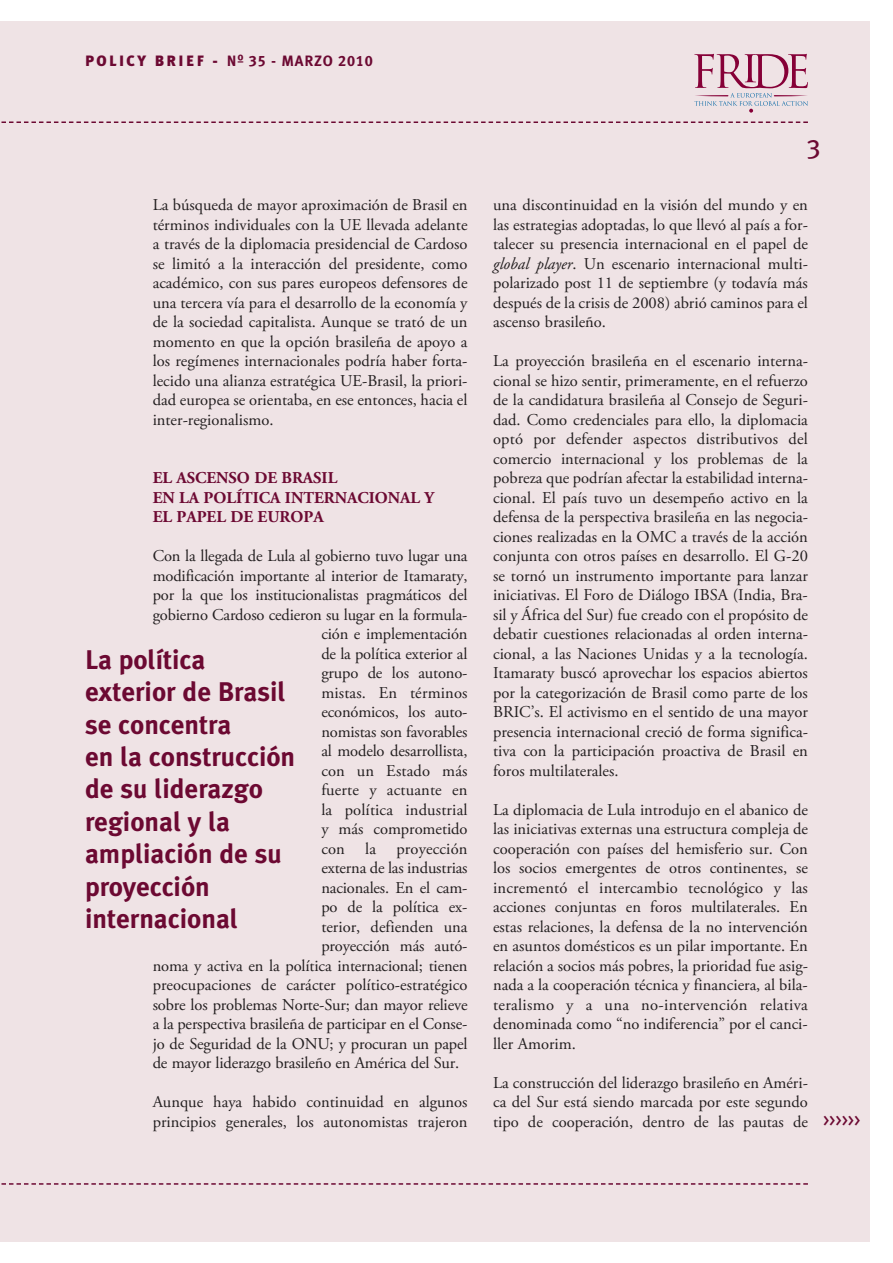
<style>
.page{position:relative;width:893px;height:1263px;background:#fff}
.page>*{position:absolute;margin:0;border:0;box-sizing:border-box;transform-origin:0 0}
.t1{font:700 27px/32.4px "Meta Plus";color:#6c0932}
.t2{font:27px "Meta Plus Book Caps";color:#6c0932}
.t3{font:16.5px/19.5px "Adobe Garamond Pro";letter-spacing:-.005em;color:#231f20;text-align:justify}
.t4{font:700 16.5px/19.5px "Adobe Garamond Pro";color:#6c0932}
.t5{font:15px "Meta Plus Bold Caps";letter-spacing:.055em;color:#6c0932}
.s1{font-family:"Meta Plus";font-weight:900}
.s2{font-style:italic}
.s3{font-family:"Meta Plus Book Caps";font-size:18px;color:#6c0932}
</style>
<div class="page">
<div style="left:0;top:22px;width:869px;height:1220px;background:#efe3e5"></div>
<svg style="left:1px;top:121px;width:807px;height:2px"></svg>
<svg style="left:1px;top:1183px;width:807px;height:2px"></svg>
<svg style="left:694px;top:54px;width:114px;height:58px"></svg>
<p class="t5" style="left:85px;top:52px;width:289px"><span class="s1">POLICY BRIEF -</span> Nº 35 - MARZO 2010</p>
<p class="t3" style="left:153px;top:197px;width:316px">La búsqueda de mayor aproximación de Brasil en términos individuales con la UE llevada adelante a través de la diplomacia presidencial de Cardoso se limitó a la interacción del presidente, como académico, con sus pares europeos defensores de una tercera vía para el desarrollo de la economía y de la sociedad capitalista. Aunque se trató de un momento en que la opción brasileña de apoyo a los regímenes internacionales podría haber forta&shy;lecido una alianza estratégica UE-Brasil, la priori&shy;dad europea se orientaba, en ese entonces, hacia el inter-regionalismo.</p>
<p class="t4" style="left:153px;top:468px;width:283px">EL ASCENSO DE BRASIL<br>EN LA POLÍTICA INTERNACIONAL Y<br>EL PAPEL DE EUROPA</p>
<p class="t3" style="left:153px;top:548px;width:316px">Con la llegada de Lula al gobierno tuvo lugar una</p>
<p class="t3" style="left:153px;top:567px;width:316px">modificación importante al interior de Itamaraty,</p>
<p class="t3" style="left:153px;top:587px;width:316px">por la que los institucionalistas pragmáticos del</p>
<p class="t3" style="left:153px;top:606px;width:316px">gobierno Cardoso cedieron su lugar en la formula-</p>
<p class="t3" style="left:321px;top:626px;width:148px">ción e implementación</p>
<p class="t3" style="left:321px;top:645px;width:148px">de la política exterior al</p>
<p class="t3" style="left:321px;top:665px;width:148px">grupo de los autono-</p>
<p class="t3" style="left:321px;top:684px;width:148px">mistas. En términos</p>
<p class="t3" style="left:321px;top:704px;width:148px">económicos, los auto-</p>
<p class="t3" style="left:321px;top:723px;width:148px">nomistas son favorables</p>
<p class="t3" style="left:321px;top:743px;width:148px">al modelo desarrollista,</p>
<p class="t3" style="left:321px;top:762px;width:148px">con un Estado más</p>
<p class="t3" style="left:321px;top:782px;width:148px">fuerte y actuante en</p>
<p class="t3" style="left:321px;top:801px;width:148px">la política industrial</p>
<p class="t3" style="left:321px;top:821px;width:148px">y más comprometido</p>
<p class="t3" style="left:321px;top:840px;width:148px">con la proyección</p>
<p class="t3" style="left:321px;top:860px;width:148px">externa de las industrias</p>
<p class="t3" style="left:321px;top:879px;width:148px">nacionales. En el cam-</p>
<p class="t3" style="left:321px;top:899px;width:148px">po de la política ex-</p>
<p class="t3" style="left:321px;top:918px;width:148px">terior, defienden una</p>
<p class="t3" style="left:321px;top:938px;width:148px">proyección más autó-</p>
<p class="t3" style="left:153px;top:957px;width:316px">noma y activa en la política internacional; tienen</p>
<p class="t3" style="left:153px;top:977px;width:316px">preocupaciones de carácter político-estratégico</p>
<p class="t3" style="left:153px;top:996px;width:316px">sobre los problemas Norte-Sur; dan mayor relieve</p>
<p class="t3" style="left:153px;top:1016px;width:316px">a la perspectiva brasileña de participar en el Conse-</p>
<p class="t3" style="left:153px;top:1035px;width:316px">jo de Seguridad de la ONU; y procuran un papel</p>
<p class="t3" style="left:153px;top:1055px;width:308px">de mayor liderazgo brasileño en América del Sur.</p>
<p class="t3" style="left:153px;top:1094px;width:316px">Aunque haya habido continuidad en algunos principios generales, los autonomistas trajeron</p>
<h1 class="t1" style="left:85px;top:645px;width:212px">La política exterior de Brasil se concentra<br>en la construcción de su liderazgo regional y la ampliación de su proyección internacional</h1>
<h1 class="t2" style="left:806px;top:133px;width:16px">3</h1>
<p class="t3" style="left:493px;top:197px;width:316px">una discontinuidad en la visión del mundo y en las estrategias adoptadas, lo que llevó al país a for&shy;talecer su presencia internacional en el papel de <span class="s2">global player</span>. Un escenario internacional multi&shy;polarizado post 11 de septiembre (y todavía más después de la crisis de 2008) abrió caminos para el ascenso brasileño.</p>
<p class="t3" style="left:493px;top:353px;width:316px">La proyección brasileña en el escenario interna&shy;cional se hizo sentir, primeramente, en el refuerzo de la candidatura brasileña al Consejo de Seguri&shy;dad. Como credenciales para ello, la diplomacia optó por defender aspectos distributivos del comercio internacional y los problemas de la pobreza que podrían afectar la estabilidad interna&shy;cional. El país tuvo un desempeño activo en la defensa de la perspectiva brasileña en las negocia&shy;ciones realizadas en la OMC a través de la acción conjunta con otros países en desarrollo. El G-20 se tornó un instrumento importante para lanzar iniciativas. El Foro de Diálogo IBSA (India, Bra&shy;sil y África del Sur) fue creado con el propósito de debatir cuestiones relacionadas al orden interna&shy;cional, a las Naciones Unidas y a la tecnología.<br>Itamaraty buscó aprovechar los espacios abiertos por la categorización de Brasil como parte de los BRIC’s. El activismo en el sentido de una mayor presencia internacional creció de forma significa&shy;tiva con la participación proactiva de Brasil en foros multilaterales.</p>
<p class="t3" style="left:493px;top:801px;width:317px">La diplomacia de Lula introdujo en el abanico de las iniciativas externas una estructura compleja de cooperación con países del hemisferio sur. Con los socios emergentes de otros continentes, se incrementó el intercambio tecnológico y las acciones conjuntas en foros multilaterales. En estas relaciones, la defensa de la no intervención en asuntos domésticos es un pilar importante. En relación a socios más pobres, la prioridad fue asig&shy;nada a la cooperación técnica y financiera, al bila&shy;teralismo y a una no-intervención relativa denominada como “no indiferencia” por el canci&shy;ller Amorim.</p>
<p class="t3" style="left:493px;top:1074px;width:369px;text-align:left">La construcción del liderazgo brasileño en Améri-<br>ca del Sur está siendo marcada por este segundo<br>tipo de cooperación, dentro de las pautas de <span class="s3">&gt;&gt;&gt;&gt;&gt;&gt;</span></p>
</div>
